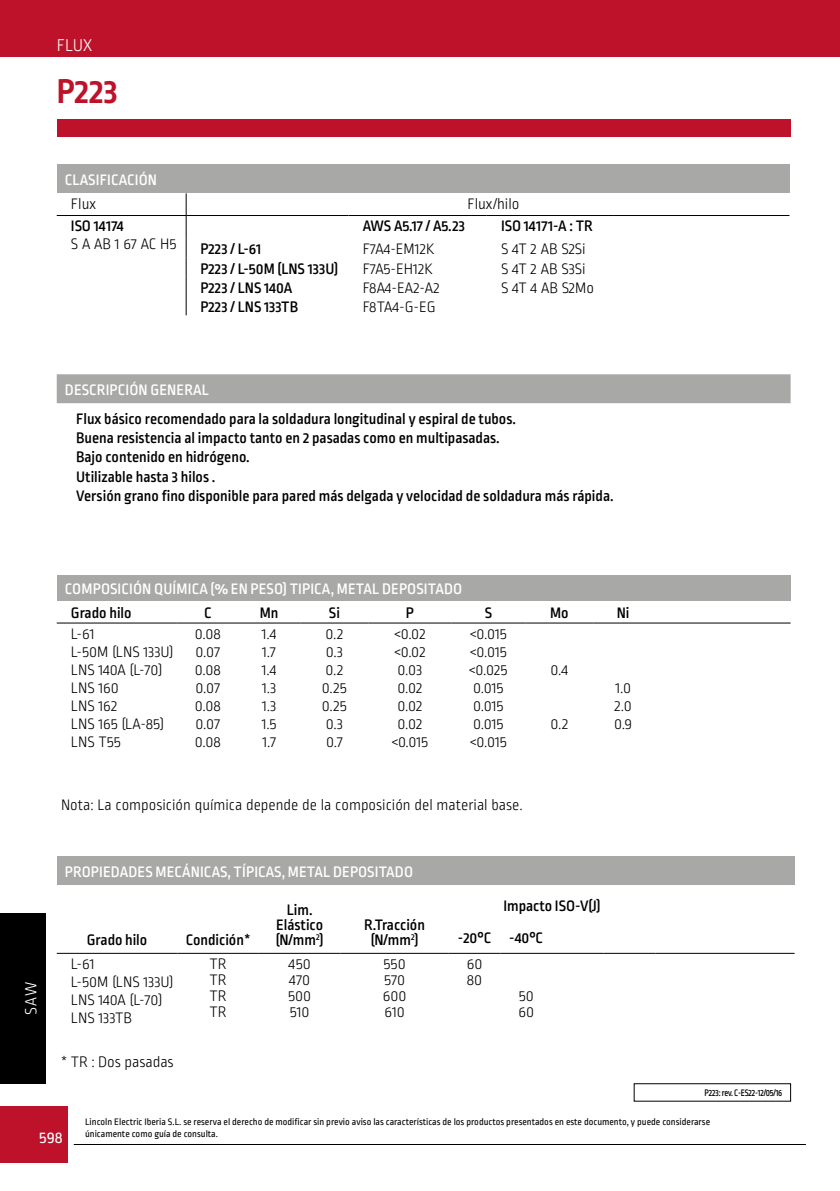
<style>
.page{position:relative;width:840px;height:1191px;background:#fff}
.page>*{position:absolute;margin:0;border:0;box-sizing:border-box;transform-origin:0 0}
.t1{font:700 36px "Ropa Sans Pro";color:#bd122a}
.t2{font:300 18px "Ropa Sans Pro";color:#fff}
.t3{font:17px "Ropa Sans Pro";color:#fff}
.t4{font:300 17px "Ropa Sans Pro";color:#fff}
.t5{font:300 16px/18px "Ropa Sans Pro";color:#000}
.t6{font:500 16px/19.2px "Ropa Sans Pro";color:#000}
.t7{font:500 16px "Ropa Sans Pro";letter-spacing:.01em;color:#fff}
.t8{font:10px/11.4px "Ropa Sans Pro";color:#000}
.t9{font:500 10px "Ropa Sans Pro";letter-spacing:-.02em;color:#000;scale:.87 1}
</style>
<div class="page">
<div style="left:0;top:0;width:839px;height:57px;background:#bd122a"></div>
<div style="left:57px;top:119px;width:733px;height:17px;background:#bd122a"></div>
<hr style="left:74px;top:1144px;width:731px;height:1px;background:#000">
<div style="left:0;top:1106px;width:68px;height:56px;background:#bd122a"></div>
<div style="left:0;top:913px;width:45px;height:170px;background:#000"></div>
<div style="left:57px;top:374px;width:733px;height:29px;background:#a8a8a7"></div>
<div style="left:57px;top:164px;width:732px;height:29px;background:#a8a8a7"></div>
<svg style="left:186px;top:193px;width:1px;height:122px"></svg>
<hr style="left:57px;top:215px;width:129px;height:1px;background:#000">
<hr style="left:186px;top:215px;width:162px;height:1px;background:#000">
<hr style="left:348px;top:215px;width:138px;height:1px;background:#000">
<hr style="left:486px;top:215px;width:126px;height:1px;background:#000">
<hr style="left:612px;top:215px;width:177px;height:1px;background:#000">
<div style="left:57px;top:856px;width:737px;height:29px;background:#a8a8a7"></div>
<hr style="left:57px;top:953px;width:120px;height:1px;background:#000">
<hr style="left:177px;top:953px;width:82px;height:1px;background:#000">
<hr style="left:259px;top:953px;width:81px;height:1px;background:#000">
<hr style="left:340px;top:953px;width:108px;height:1px;background:#000">
<hr style="left:448px;top:953px;width:52px;height:1px;background:#000">
<hr style="left:500px;top:953px;width:51px;height:1px;background:#000">
<hr style="left:551px;top:953px;width:52px;height:1px;background:#000">
<hr style="left:603px;top:953px;width:52px;height:1px;background:#000">
<hr style="left:655px;top:953px;width:139px;height:1px;background:#000">
<div style="left:57px;top:575px;width:733px;height:25px;background:#a8a8a7"></div>
<hr style="left:57px;top:622px;width:120px;height:1px;background:#000">
<hr style="left:177px;top:622px;width:61px;height:1px;background:#000">
<hr style="left:238px;top:622px;width:62px;height:1px;background:#000">
<hr style="left:300px;top:622px;width:68px;height:1px;background:#000">
<hr style="left:368px;top:622px;width:83px;height:1px;background:#000">
<hr style="left:451px;top:622px;width:74px;height:1px;background:#000">
<hr style="left:525px;top:622px;width:68px;height:1px;background:#000">
<hr style="left:593px;top:622px;width:59px;height:1px;background:#000">
<hr style="left:652px;top:622px;width:66px;height:1px;background:#000">
<hr style="left:718px;top:622px;width:72px;height:1px;background:#000">
<p class="t2" style="left:57px;top:36px;width:37px">FLUX</p>
<h1 class="t1" style="left:57px;top:70px;width:62px">P223</h1>
<p class="t7" style="left:65px;top:171px;width:94px">CLASIFICACIÓN</p>
<p class="t5" style="left:71px;top:196px;width:26px">Flux</p>
<p class="t5" style="left:467px;top:196px;width:54px">Flux/hilo</p>
<p class="t6" style="left:71px;top:217px;width:54px">ISO 14174</p>
<p class="t5" style="left:71px;top:236px;width:107px">S A AB 1 67 AC H5</p>
<p class="t6" style="left:362px;top:217px;width:104px">AWS A5.17 / A5.23</p>
<p class="t6" style="left:500px;top:217px;width:93px">ISO 14171-A : TR</p>
<p class="t6" style="left:200px;top:240px;width:62px">P223 / L-61</p>
<p class="t5" style="left:362px;top:241px;width:73px">F7A4-EM12K</p>
<p class="t5" style="left:500px;top:241px;width:86px">S 4T 2 AB S2Si</p>
<p class="t6" style="left:200px;top:260px;width:139px">P223 / L-50M (LNS 133U)</p>
<p class="t5" style="left:362px;top:260px;width:71px">F7A5-EH12K</p>
<p class="t5" style="left:500px;top:260px;width:86px">S 4T 2 AB S3Si</p>
<p class="t6" style="left:200px;top:279px;width:93px">P223 / LNS 140A</p>
<p class="t5" style="left:362px;top:280px;width:79px">F8A4-EA2-A2</p>
<p class="t5" style="left:500px;top:280px;width:94px">S 4T 4 AB S2Mo</p>
<p class="t6" style="left:200px;top:298px;width:99px">P223 / LNS 133TB</p>
<p class="t5" style="left:362px;top:299px;width:74px">F8TA4-G-EG</p>
<p class="t7" style="left:65px;top:381px;width:145px">DESCRIPCIÓN GENERAL</p>
<p class="t6" style="left:76px;top:410px;width:538px">Flux básico recomendado para la soldadura longitudinal y espiral de tubos.<br>Buena resistencia al impacto tanto en 2 pasadas como en multipasadas.<br>Bajo contenido en hidrógeno.<br>Utilizable hasta 3 hilos .<br>Versión grano fino disponible para pared más delgada y velocidad de soldadura más rápida.</p>
<p class="t7" style="left:65px;top:580px;width:399px">COMPOSICIÓN QUÍMICA (% EN PESO) TIPICA, METAL DEPOSITADO</p>
<p class="t6" style="left:71px;top:604px;width:62px">Grado hilo</p>
<p class="t6" style="left:204px;top:604px;width:9px">C</p>
<p class="t6" style="left:260px;top:604px;width:20px">Mn</p>
<p class="t6" style="left:329px;top:604px;width:12px">Si</p>
<p class="t6" style="left:405px;top:604px;width:10px">P</p>
<p class="t6" style="left:484px;top:604px;width:9px">S</p>
<p class="t6" style="left:549px;top:604px;width:20px">Mo</p>
<p class="t6" style="left:616px;top:604px;width:14px">Ni</p>
<p class="t5" style="left:71px;top:625px;width:104px">L-61<br>L-50M (LNS 133U)<br>LNS 140A (L-70)<br>LNS 160<br>LNS 162<br>LNS 165 (LA-85)<br>LNS T55</p>
<p class="t5" style="left:195px;top:625px;width:27px;text-align:justify">0.08<br>0.07<br>0.08<br>0.07<br>0.08<br>0.07<br>0.08</p>
<p class="t5" style="left:261px;top:625px;width:16px;text-align:justify">1.4<br>1.7<br>1.4<br>1.3<br>1.3<br>1.5<br>1.7</p>
<p class="t5" style="left:322px;top:625px;width:27px">0.2<br>0.3<br>0.2<br>0.25<br>0.25<br>0.3<br>0.7</p>
<p class="t5" style="left:391px;top:625px;width:38px;text-align:center">&lt;0.02 &lt;0.02<br>0.03<br>0.02<br>0.02<br>0.02 &lt;0.015</p>
<p class="t5" style="left:469px;top:625px;width:40px">&lt;0.015 &lt;0.015 &lt;0.025<br>0.015<br>0.015<br>0.015 &lt;0.015</p>
<p class="t5" style="left:550px;top:661px;width:19px">0.4</p>
<p class="t5" style="left:614px;top:679px;width:20px;text-align:justify">1.0<br>2.0<br>0.9</p>
<p class="t5" style="left:550px;top:715px;width:19px">0.2</p>
<p class="t5" style="left:61px;top:797px;width:463px">Nota: La composición química depende de la composición del material base.</p>
<p class="t4" style="left:22px;top:1014px;width:34px;rotate:-90deg">SAW</p>
<p class="t7" style="left:65px;top:863px;width:349px">PROPIEDADES MECÁNICAS, TÍPICAS, METAL DEPOSITADO</p>
<p class="t6" style="left:87px;top:931px;width:62px">Grado hilo</p>
<p class="t6" style="left:186px;top:931px;width:66px">Condición*</p>
<p class="t6" style="left:275px;top:902px;width:49px;line-height:15.4px;text-align:center">Lim.<br>Elástico (N/mm<sup>2</sup>)</p>
<p class="t6" style="left:364px;top:918px;width:62px;line-height:15.4px;text-align:center">R.Tracción (N/mm<sup>2</sup>)</p>
<p class="t6" style="left:457px;top:891px;width:144px;line-height:31.4px;text-indent:45px">Impacto ISO-V(J) -20°C -40°C</p>
<p class="t5" style="left:71px;top:955px;width:104px">L-61<br>L-50M (LNS 133U)<br>LNS 140A (L-70)<br>LNS 133TB</p>
<p class="t5" style="left:209px;top:956px;width:18px;line-height:16px;text-align:justify">TR TR TR TR</p>
<p class="t5" style="left:288px;top:956px;width:25px;line-height:16px;text-align:justify">450<br>470<br>500<br>510</p>
<p class="t5" style="left:382px;top:956px;width:25px;line-height:16px;text-align:justify">550<br>570<br>600<br>610</p>
<p class="t5" style="left:466px;top:956px;width:17px;line-height:16px">60<br>80</p>
<p class="t5" style="left:61px;top:1054px;width:114px">* TR : Dos pasadas</p>
<p class="t5" style="left:518px;top:988px;width:17px;line-height:16px">50<br>60</p>
<p class="t9" style="left:704px;top:1087px;width:91px">P223: rev. C-ES22-12/05/16</p>
<p class="t3" style="left:39px;top:1128px;width:25px">598</p>
<p class="t8" style="left:85px;top:1116px;width:626px">Lincoln Electric Iberia S.L. se reserva el derecho de modificar sin previo aviso las características de los productos presentados en este documento, y puede considerarse únicamente como guía de consulta.</p>
</div>
